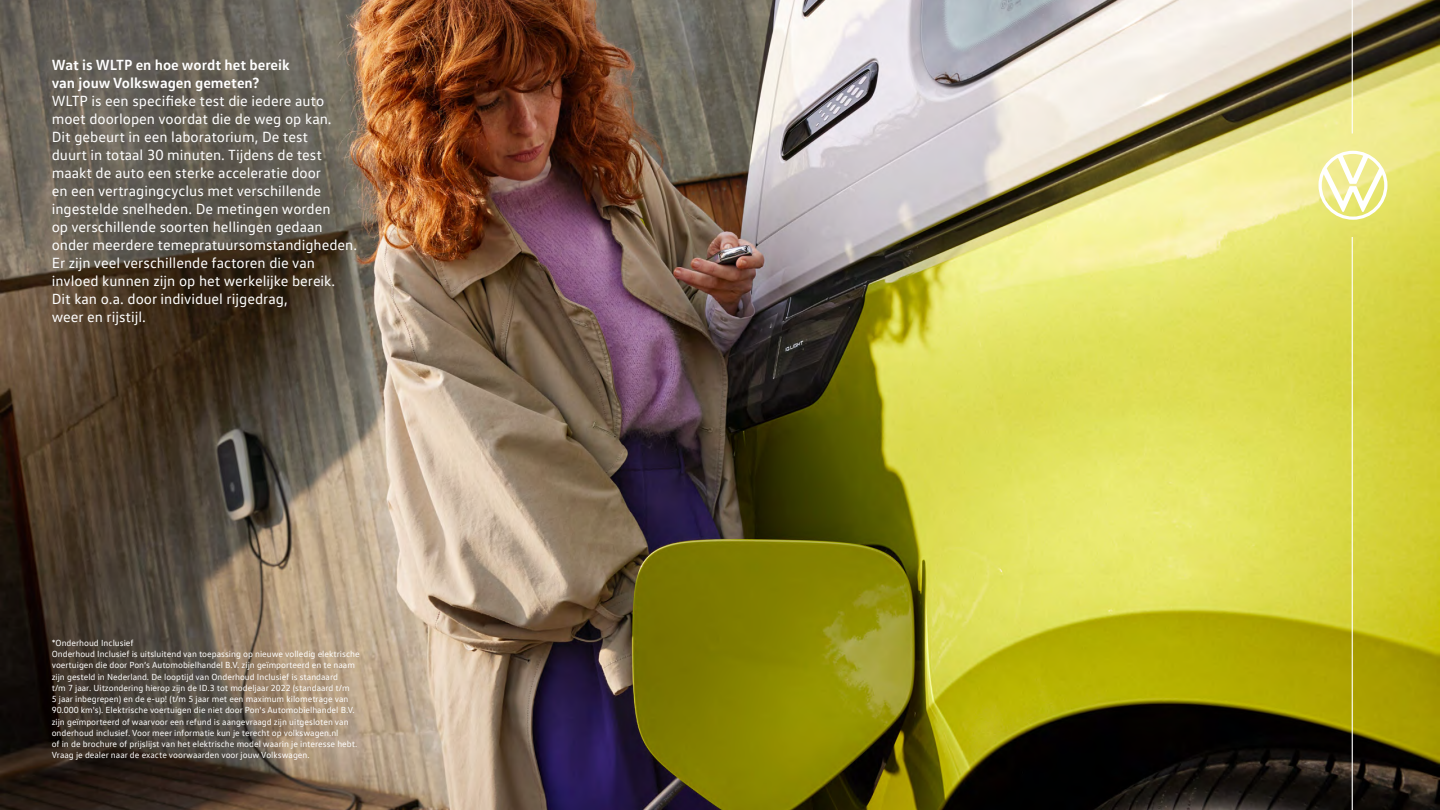
<style>
.page{position:relative;width:1440px;height:810px;background:#fff}
.page>*{position:absolute;margin:0;border:0;box-sizing:border-box;transform-origin:0 0}
.t1{font:15px/18px "VW Text";color:#fff}
.t2{font:700 15px/18px "VW Text";color:#fff}
.t3{font:9px/11.2px "VW Text";color:#fff}
</style>
<div class="page">
<img style="left:0;top:0;width:1440px;height:810px">
<svg style="left:1318px;top:151px;width:70px;height:69px"></svg>
<hr style="left:1352px;top:0;width:1px;height:134px;background:#fff">
<hr style="left:1352px;top:237px;width:1px;height:573px;background:#fff">
<h1 class="t2" style="left:52px;top:55px;width:240px">Wat is WLTP en hoe wordt het bereik van jouw Volkswagen gemeten?</h1>
<p class="t1" style="left:52px;top:91px;width:307px">WLTP is een specifieke test die iedere auto moet doorlopen voordat die de weg op kan.<br>Dit gebeurt in een laboratorium, De test<br>duurt in totaal 30 minuten. Tijdens de test maakt de auto een sterke acceleratie door<br>en een vertragingcyclus met verschillende ingestelde snelheden. De metingen worden<br>op verschillende soorten hellingen gedaan onder meerdere temepratuursomstandigheden.<br>Er zijn veel verschillende factoren die van invloed kunnen zijn op het werkelijke bereik.<br>Dit kan o.a. door individuel rijgedrag,<br>weer en rijstijl.</p>
<p class="t3" style="left:52px;top:637px;width:309px">*Onderhoud Inclusief<br>Onderhoud Inclusief is uitsluitend van toepassing op nieuwe volledig elektrische voertuigen die door Pon’s Automobielhandel B.V. zijn geïmporteerd en te naam zijn gesteld in Nederland. De looptijd van Onderhoud Inclusief is standaard<br>t/m 7 jaar. Uitzondering hierop zijn de ID.3 tot modeljaar 2022 (standaard t/m<br>5 jaar inbegrepen) en de e-up! (t/m 5 jaar met een maximum kilometrage van 90.000 km's). Elektrische voertuigen die niet door Pon's Automobielhandel B.V. zijn geïmporteerd of waarvoor een refund is aangevraagd zijn uitgesloten van onderhoud inclusief. Voor meer informatie kun je terecht op volkswagen.nl<br>of in de brochure of prijslijst van het elektrische model waarin je interesse hebt.<br>Vraag je dealer naar de exacte voorwaarden voor jouw Volkswagen.</p>
</div>
